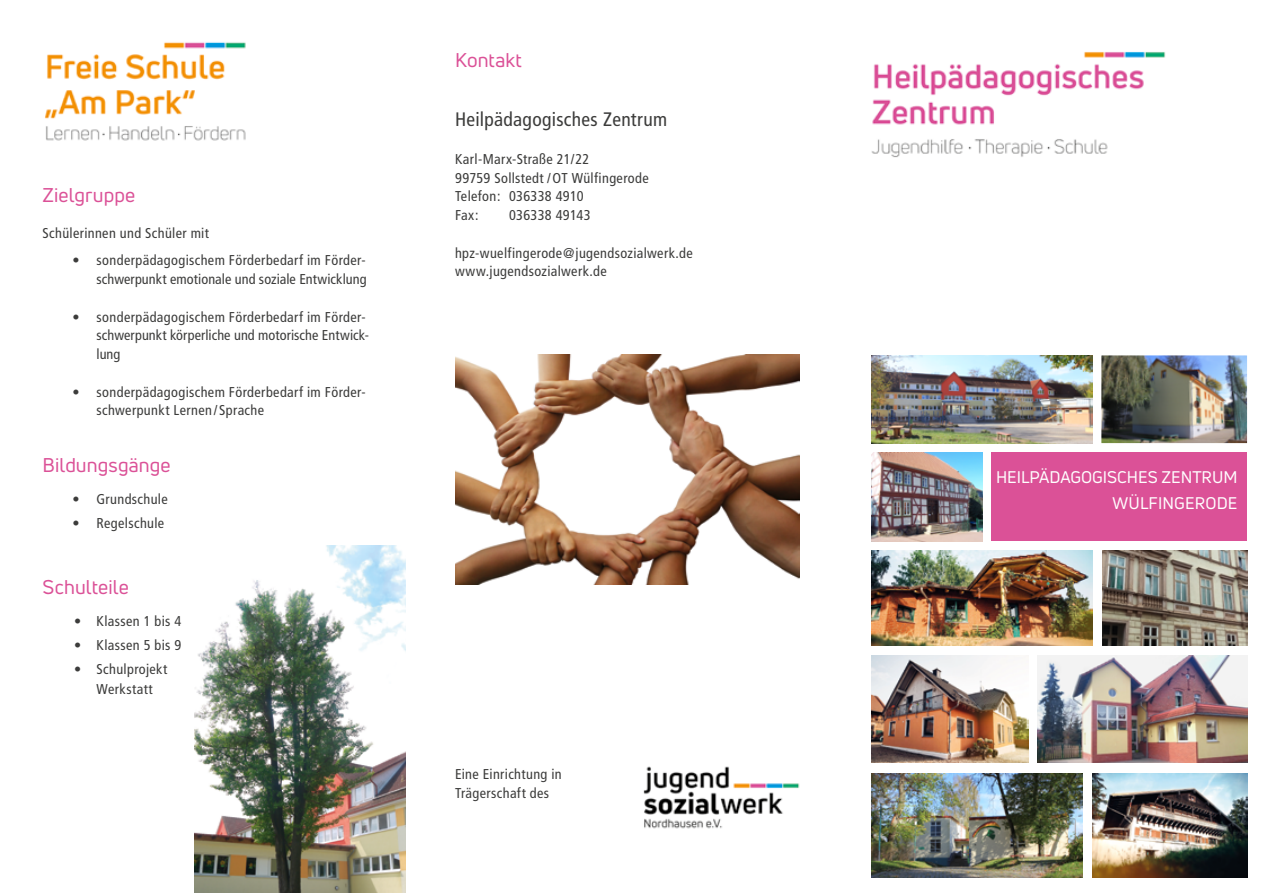
<style>
.page{position:relative;width:1263px;height:893px;background:#fff}
.page>*{position:absolute;margin:0;border:0;box-sizing:border-box;transform-origin:0 0}
.H2_weiß{font:19.5px "Uni Neue";letter-spacing:.005em;color:#db5197}
.Fließtext{font:condensed 19.5px "Frutiger";letter-spacing:.015em;color:#3c3c3b}
.H2_Pink{font:16.5px "Uni Neue";color:#fff}
.Fließtext-2{font:condensed 14.25px/18.8px "Frutiger";letter-spacing:.025em;color:#3c3c3b}
.H2_weiß-2{font:condensed 14.25px "Frutiger";letter-spacing:.025em;color:#3c3c3b}
</style>
<div class="page">
<img style="left:195px;top:546px;width:211px;height:347px">
<img style="left:45px;top:42px;width:201px;height:99px">
<img style="left:871px;top:51px;width:295px;height:107px">
<img style="left:871px;top:356px;width:221px;height:87px">
<img style="left:1101px;top:355px;width:146px;height:88px">
<img style="left:871px;top:452px;width:112px;height:90px">
<img style="left:1102px;top:550px;width:145px;height:95px">
<img style="left:1037px;top:656px;width:210px;height:106px">
<img style="left:871px;top:773px;width:212px;height:104px">
<div style="left:991px;top:452px;width:256px;height:89px;background:#db5197"></div>
<img style="left:455px;top:355px;width:344px;height:229px">
<img style="left:643px;top:766px;width:157px;height:63px">
<img style="left:871px;top:550px;width:221px;height:95px">
<img style="left:871px;top:656px;width:157px;height:106px">
<img style="left:1092px;top:773px;width:155px;height:104px">
<p class="H2_weiß" style="left:43px;top:183px;width:94px">Zielgruppe</p>
<p class="H2_weiß-2" style="left:43px;top:225px;width:168px">Schülerinnen und Schüler mit</p>
<p class="Fließtext-2" style="left:73px;top:251px;width:296px;text-align:right">• sonderpädagogischem Förderbedarf im Förder&shy;schwerpunkt emotionale und soziale Entwicklung</p>
<p class="Fließtext-2" style="left:97px;top:307px;width:274px;text-indent:-24px">• sonderpädagogischem Förderbedarf im Förder&shy;schwerpunkt körperliche und motorische Entwick&shy;lung</p>
<p class="Fließtext-2" style="left:97px;top:382px;width:271px;text-indent:-24px">• sonderpädagogischem Förderbedarf im Förder&shy;schwerpunkt Lernen/Sprache</p>
<p class="H2_weiß" style="left:43px;top:453px;width:130px">Bildungsgänge</p>
<p class="H2_weiß-2" style="left:73px;top:491px;width:97px">• Grundschule</p>
<p class="H2_weiß-2" style="left:73px;top:515px;width:93px">• Regelschule</p>
<p class="H2_weiß" style="left:43px;top:574px;width:88px">Schulteile</p>
<p class="Fließtext-2" style="left:74px;top:612px;width:109px">• Klassen 1 bis 4</p>
<p class="Fließtext-2" style="left:74px;top:636px;width:109px">• Klassen 5 bis 9</p>
<p class="Fließtext-2" style="left:74px;top:659px;width:95px;line-height:19.5px;text-align:center">• Schulprojekt<br>Werkstatt</p>
<p class="H2_weiß" style="left:455px;top:47px;width:68px">Kontakt</p>
<p class="Fließtext" style="left:455px;top:108px;width:214px">Heilpädagogisches Zentrum</p>
<p class="Fließtext-2" style="left:455px;top:150px;width:136px">Karl-Marx-Straße 21/22</p>
<p class="Fließtext-2" style="left:455px;top:168px;width:195px">99759 Sollstedt / OT Wülfingerode</p>
<p class="Fließtext-2" style="left:455px;top:187px;width:130px">Telefon: 036338 4910</p>
<p class="Fließtext-2" style="left:455px;top:206px;width:25px">Fax:</p>
<p class="Fließtext-2" style="left:509px;top:206px;width:83px">036338 49143</p>
<p class="Fließtext-2" style="left:455px;top:243px;width:239px">hpz-wuelfingerode@jugendsozialwerk.de</p>
<p class="Fließtext-2" style="left:455px;top:262px;width:153px">www.jugendsozialwerk.de</p>
<p class="Fließtext-2" style="left:455px;top:765px;width:108px">Eine Einrichtung in</p>
<p class="Fließtext-2" style="left:455px;top:784px;width:96px">Trägerschaft des</p>
<p class="H2_Pink" style="left:996px;top:466px;width:243px">HEILPÄDAGOGISCHES ZENTRUM</p>
<p class="H2_Pink" style="left:1112px;top:493px;width:126px">WÜLFINGERODE</p>
</div>
